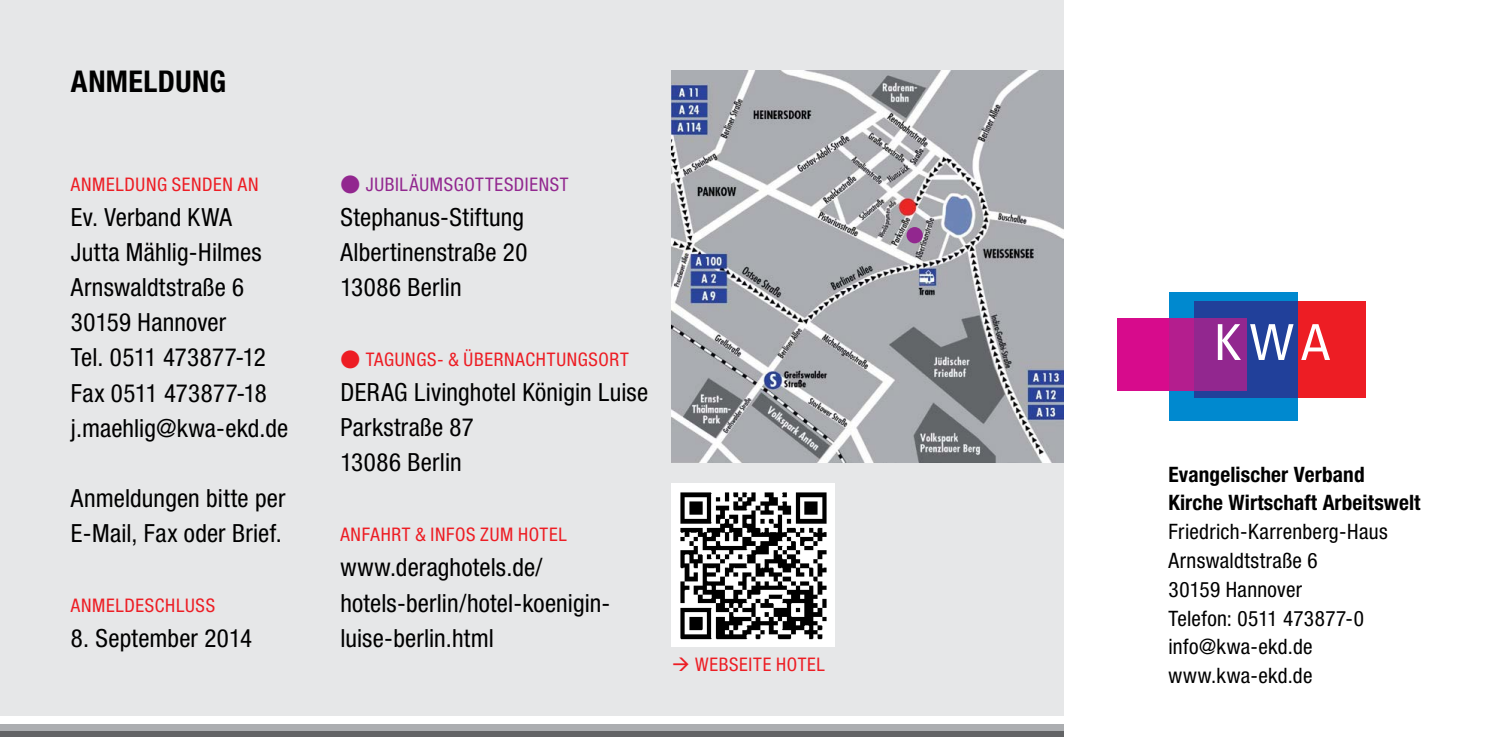
<style>
.page{position:relative;width:1489px;height:745px;background:#fff}
.page>*{position:absolute;margin:0;border:0;box-sizing:border-box;transform-origin:0 0}
.t1{font:700 condensed 30px "Helvetica Neue LT Pro";letter-spacing:.015em;color:#000}
.t2{font:condensed 25px/35px "Helvetica Neue LT Pro";letter-spacing:.01em;color:#000}
.t3{font:condensed 21.25px/28.8px "Helvetica Neue LT Pro";letter-spacing:.015em;color:#000}
.t4{font:700 condensed 21.25px/28.8px "Helvetica Neue LT Pro";letter-spacing:.005em;color:#000}
.t5{font:condensed 18.75px "Helvetica Neue LT Pro";letter-spacing:.035em;color:#ed1d24}
.t6{font:condensed 18.75px "Helvetica Neue LT Pro";letter-spacing:.035em;color:#92278f}
</style>
<div class="page">
<div style="left:0;top:0;width:1063px;height:716px;background:#e6e7e8"></div>
<div style="left:1168px;top:291px;width:129px;height:129px;background:#0089cf"></div>
<div style="left:1193px;top:301px;width:104px;height:96px;background:#21409a"></div>
<div style="left:1193px;top:318px;width:53px;height:72px;background:#92278f"></div>
<div style="left:1297px;top:301px;width:68px;height:96px;background:#ed1d24"></div>
<div style="left:1117px;top:318px;width:51px;height:72px;background:#d70b8c"></div>
<div style="left:1168px;top:318px;width:25px;height:72px;background:#b41e8e"></div>
<svg style="left:1217px;top:324px;width:23px;height:36px"></svg>
<svg style="left:1250px;top:324px;width:43px;height:36px"></svg>
<svg style="left:1301px;top:324px;width:28px;height:36px"></svg>
<div style="left:0;top:730px;width:1063px;height:7px;background:#636466"></div>
<div style="left:0;top:723px;width:1063px;height:7px;background:#acaeb1"></div>
<img style="left:671px;top:483px;width:163px;height:163px">
<img style="left:671px;top:71px;width:392px;height:391px">
<div style="left:906px;top:227px;width:16px;height:16px;background:#92278f;border-radius:50%"></div>
<p class="t1" style="left:71px;top:63px;width:157px">Anmeldung</p>
<p class="t5" style="left:71px;top:174px;width:22px">ANMELDUNG</p>
<p class="t5" style="left:172px;top:174px;width:21px">SENDEN</p>
<p class="t5" style="left:238px;top:174px;width:20px">AN</p>
<p class="t2" style="left:71px;top:200px;width:219px">Ev. Verband KWA<br>Jutta Mählig-Hilmes<br>Arnswaldtstraße 6<br>30159 Hannover<br>Tel. 0511 473877-12<br>Fax 0511 473877-18 j.maehlig@kwa-ekd.de</p>
<p class="t2" style="left:71px;top:480px;width:216px">Anmeldungen bitte per<br>E-Mail, Fax oder Brief.</p>
<p class="t5" style="left:71px;top:594px;width:135px">Anmeldesch luss</p>
<p class="t2" style="left:71px;top:620px;width:183px">8. September 2014</p>
<p class="t6" style="left:340px;top:173px;width:230px">● Jubiläumsgottesdienst</p>
<p class="t2" style="left:340px;top:199px;width:189px">Stephanus-Stiftung<br>Albertinenstraße 20<br>13086 Berlin</p>
<p class="t5" style="left:340px;top:348px;width:290px">● Tagungs- &amp; Übernachtungsort</p>
<p class="t2" style="left:340px;top:374px;width:309px">DERAG Livinghotel Königin Luise<br>Parkstraße 87<br>13086 Berlin</p>
<p class="t5" style="left:340px;top:523px;width:228px">Anfah rt &amp; Infos zum Hotel</p>
<p class="t2" style="left:340px;top:549px;width:271px">www.deraghotels.de/ hotels-berlin/hotel-koenigin&shy;luise-berlin.html</p>
<p class="t5" style="left:671px;top:653px;width:154px">→ Webseite Hotel</p>
<p class="t4" style="left:1168px;top:459px;width:253px">Evangelischer Verband<br>Kirche Wirtschaft Arbeitswelt</p>
<p class="t3" style="left:1168px;top:517px;width:221px">Friedrich-Karrenberg-Haus<br>Arnswaldtstraße 6<br>30159 Hannover<br>Telefon: 0511 473877-0 info@kwa-ekd.de www.kwa-ekd.de</p>
</div>
